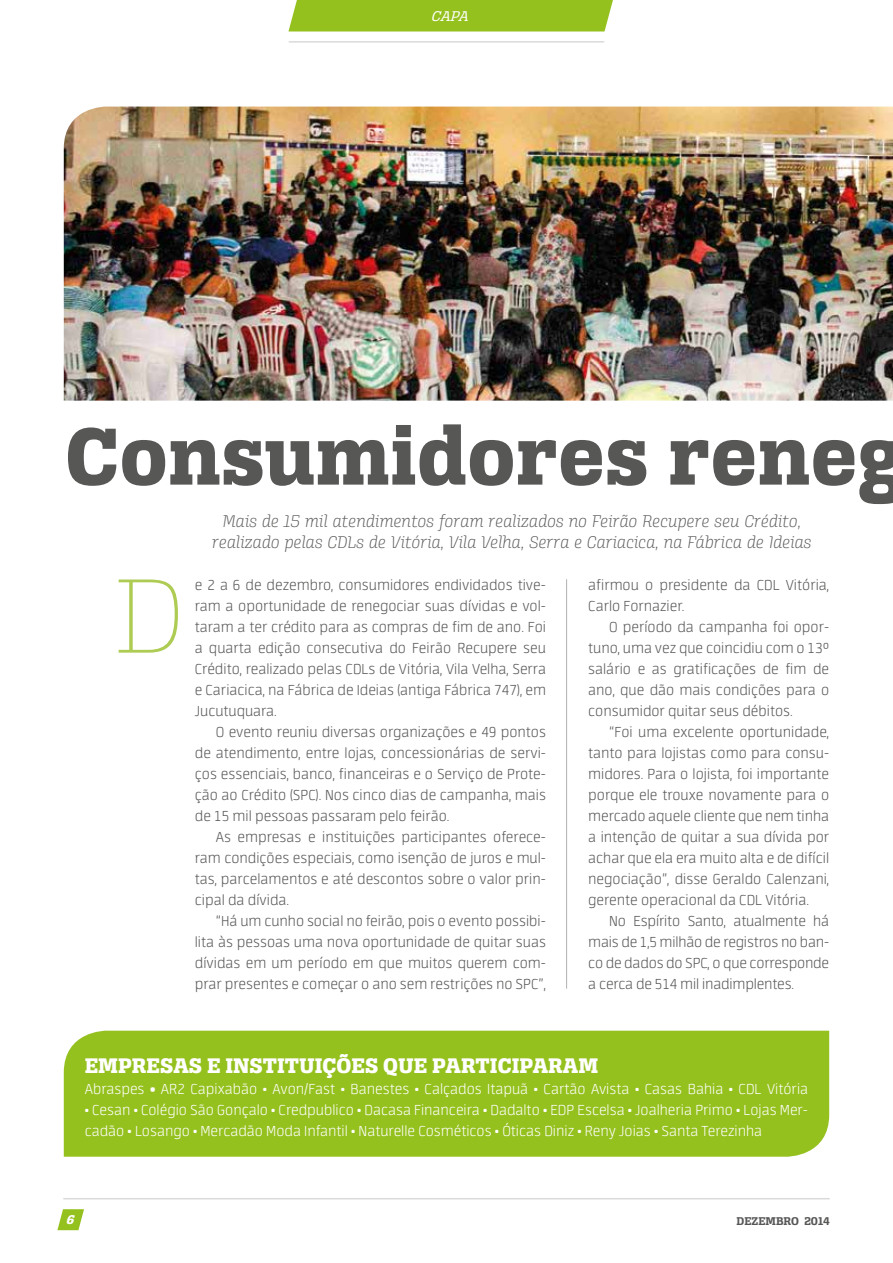
<style>
.page{position:relative;width:893px;height:1263px;background:#fff}
.page>*{position:absolute;margin:0;border:0;box-sizing:border-box;transform-origin:0 0}
.t1{font:112.5px "Alianza Slab 100";color:#aecc53}
.t2{font:86.1px "Alianza Slab 800";letter-spacing:.005em;color:#575756}
.t3{font:22.5px "Alianza Slab 800";color:#fff}
.t4{font:18px/21px "Alianza Italic 200";color:#575756;text-align:center}
.t5{font:200 16.5px/21px "Neuron";color:#575756;text-align:justify}
.t6{font:200 16.5px/21px "Neuron";color:#fff}
.t7{font:italic 15px "Alianza Slab 400";color:#fff}
.t8{font:italic 13.5px "Alianza Slab 800";color:#fff}
.t9{font:12px "Alianza Slab 700";color:#575756}
.s1{font-weight:700}
</style>
<div class="page">
<hr style="left:64px;top:1198px;width:765px;height:1px;background:#dadada">
<div style="left:64px;top:1031px;width:765px;height:126px;background:#95c11f"></div>
<div style="left:288px;top:0;width:325px;height:32px;background:#95c11f"></div>
<hr style="left:289px;top:41px;width:315px;height:2px;background:#dadada">
<svg style="left:57px;top:1209px;width:27px;height:21px"></svg>
<hr style="left:566px;top:579px;width:1px;height:409px;background:#b3b2b2">
<img style="left:64px;top:107px;width:829px;height:294px">
<p class="t7" style="left:431px;top:8px;width:38px">CAPA</p>
<h2 class="t2" style="left:65px;top:407px;width:839px">CONSUMIDORES RENEG</h2>
<h1 class="t1" style="left:115px;top:552px;width:71px">D</h1>
<p class="t4" style="left:212px;top:510px;width:601px">Mais de 15 mil atendimentos foram realizados no Feirão Recupere seu Crédito, realizado pelas CDLs de Vitória, Vila Velha, Serra e Cariacica, na Fábrica de Ideias</p>
<p class="t5" style="left:588px;top:574px;width:242px">afirmou o presidente da CDL Vitória,<br>Carlo Fornazier.</p>
<p class="t5" style="left:588px;top:616px;width:242px;text-indent:21px">O período da campanha foi opor&shy;tuno, uma vez que coincidiu com o 13º salário e as gratificações de fim de ano, que dão mais condições para o consumidor quitar seus débitos.</p>
<p class="t5" style="left:588px;top:721px;width:242px;text-indent:21px">“Foi uma excelente oportunidade, tanto para lojistas como para consu&shy;midores. Para o lojista, foi importante porque ele trouxe novamente para o mercado aquele cliente que nem tinha a intenção de quitar a sua dívida por achar que ela era muito alta e de difícil negociação”, disse Geraldo Calenzani, gerente operacional da CDL Vitória.</p>
<p class="t5" style="left:588px;top:910px;width:242px;text-indent:21px">No Espírito Santo, atualmente há mais de 1,5 milhão de registros no ban&shy;co de dados do SPC, o que corresponde a cerca de 514 mil inadimplentes.</p>
<p class="t5" style="left:195px;top:574px;width:353px">e 2 a 6 de dezembro, consumidores endividados tive&shy;ram a oportunidade de renegociar suas dívidas e vol&shy;taram a ter crédito para as compras de fim de ano. Foi a quarta edição consecutiva do Feirão Recupere seu Crédito, realizado pelas CDLs de Vitória, Vila Velha, Serra e Cariacica, na Fábrica de Ideias (antiga Fábrica 747), em Jucutuquara.</p>
<p class="t5" style="left:195px;top:721px;width:353px;text-indent:21px">O evento reuniu diversas organizações e 49 pontos de atendimento, entre lojas, concessionárias de servi&shy;ços essenciais, banco, financeiras e o Serviço de Prote&shy;ção ao Crédito (SPC). Nos cinco dias de campanha, mais de 15 mil pessoas passaram pelo feirão.</p>
<p class="t5" style="left:195px;top:826px;width:353px;text-indent:21px">As empresas e instituições participantes oferece&shy;ram condições especiais, como isenção de juros e mul&shy;tas, parcelamentos e até descontos sobre o valor prin&shy;cipal da dívida.</p>
<p class="t5" style="left:195px;top:910px;width:353px;text-indent:21px">“Há um cunho social no feirão, pois o evento possibi&shy;lita às pessoas uma nova oportunidade de quitar suas dívidas em um período em que muitos querem com&shy;prar presentes e começar o ano sem restrições no SPC”,</p>
<h3 class="t3" style="left:85px;top:1052px;width:515px">EMPRESAS E INSTITUIÇÕES QUE PARTICIPARAM</h3>
<p class="t6" style="left:85px;top:1078px;width:725px">Abraspes <span class="s1">•</span> AR2 Capixabão • Avon/Fast • Banestes • Calçados Itapuã • Cartão Avista • Casas Bahia • CDL Vitória</p>
<p class="t6" style="left:85px;top:1099px;width:725px">• Cesan • Colégio São Gonçalo • Credpublico • Dacasa Financeira • Dadalto • EDP Escelsa • Joalheria Primo • Lojas Mer&shy;cadão • Losango • Mercadão Moda Infantil • Naturelle Cosméticos • Óticas Diniz • Reny Joias • Santa Terezinha</p>
<p class="t8" style="left:66px;top:1212px;width:13px">6</p>
<p class="t9" style="left:737px;top:1214px;width:95px">DEZEMBRO 2014</p>
</div>
